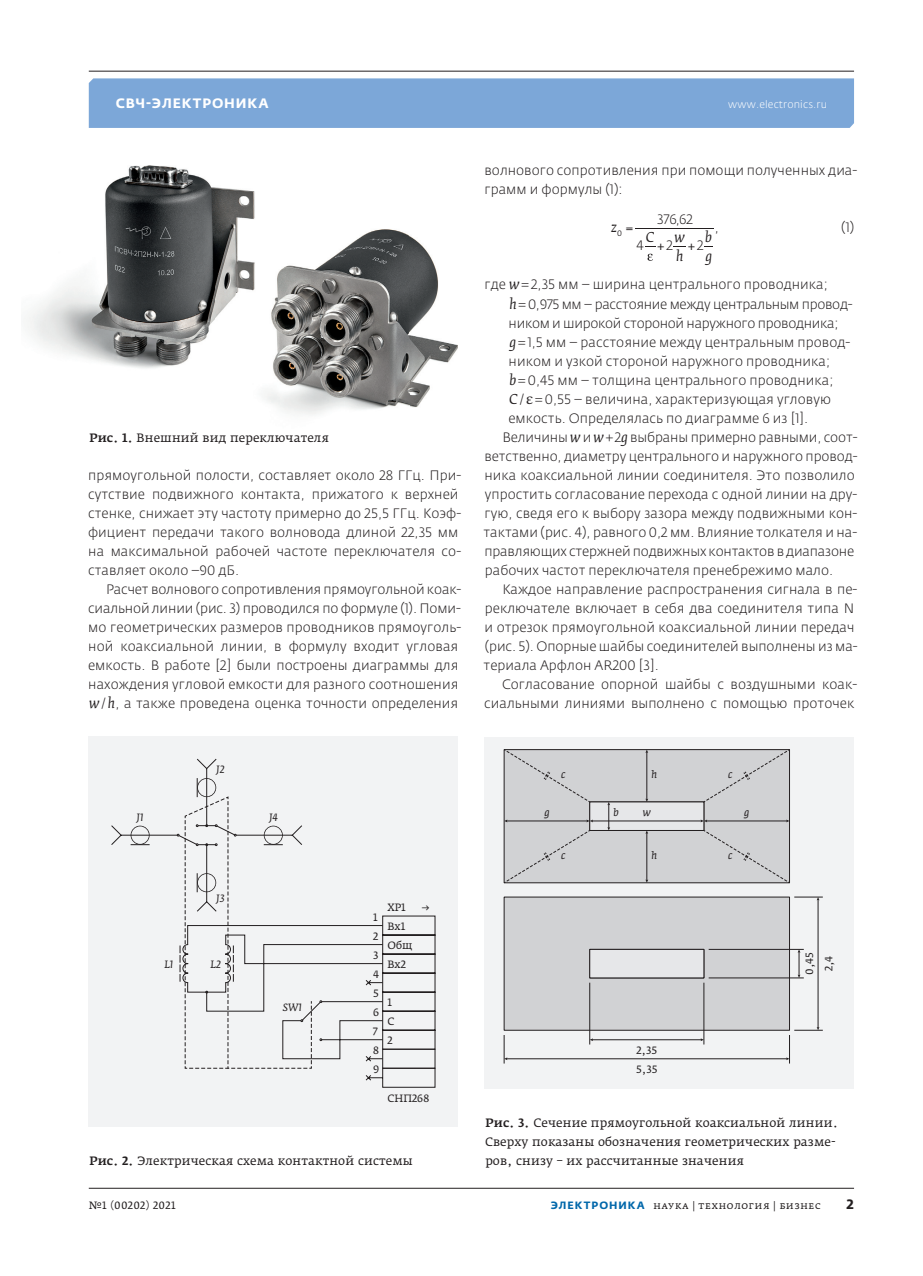
<style>
.page{position:relative;width:923px;height:1276px;background:#fff}
.page>*{position:absolute;margin:0;border:0;box-sizing:border-box;transform-origin:0 0}
.t1{font:300 13.5px/19px "Fedra Sans Pro";letter-spacing:.005em;color:#231f20}
.t2{font:300 13.5px "Fedra Sans Pro";letter-spacing:-.02em;color:#231f20}
.t3{font:300 13.5px "Fedra Sans Pro";letter-spacing:-.015em;color:#231f20}
.t4{font:700 13.5px "Fedra Sans Alt Pro";letter-spacing:.06em;color:#fff}
.t5{font:italic 13.5px/18.5px "Fedra Serif B Pro";color:#231f20}
.t6{font:700 13.5px "Fedra Sans Pro";color:#231f20}
.t7{font:12px/19px "Fedra Serif A Pro";letter-spacing:.005em;color:#231f20}
.t8{font:10.5px/19px "Fedra Serif A Pro";color:#231f20}
.t9{font:10.5px "Fedra Serif A Pro";letter-spacing:.025em;color:#231f20}
.t10{font:italic 10.5px "Fedra Serif A Pro";color:#231f20}
.t11{font:300 10.5px "Fedra Sans Pro";letter-spacing:.015em;color:#fff}
.t12{font:10.5px "Fedra Serif A Pro";letter-spacing:.035em;color:#231f20}
.s1{font-weight:500}
.s2{font-family:"Fedra Serif B Pro";font-weight:400;font-style:italic}
.s3{font-family:"Fedra Serif B Pro";font-weight:400}
.s4{font-family:"Fedra Sans Alt Pro";font-weight:700;color:#0067aa}
</style>
<div class="page">
<div style="left:89px;top:78px;width:765px;height:50px;background:#7ca7d8"></div>
<hr style="left:89px;top:71px;width:765px;height:1px;background:#231f20">
<hr style="left:89px;top:1188px;width:765px;height:1px;background:#231f20">
<hr style="left:636px;top:228px;width:78px;height:1px;background:#231f20">
<img style="left:28px;top:166px;width:430px;height:249px">
<div style="left:89px;top:736px;width:369px;height:390px;background:#f2f3f4"></div>
<svg style="left:111px;top:759px;width:325px;height:329px"></svg>
<div style="left:485px;top:736px;width:369px;height:352px;background:#f2f3f4"></div>
<svg style="left:503px;top:896px;width:320px;height:167px"></svg>
<svg style="left:503px;top:749px;width:287px;height:134px;background:#cacbcd"></svg>
<svg style="left:645px;top:246px;width:11px;height:15px"></svg>
<svg style="left:673px;top:246px;width:13px;height:1px"></svg>
<p class="t4" style="left:116px;top:95px;width:154px">СВЧ-ЭЛЕКТРОНИКА</p>
<p class="t11" style="left:728px;top:98px;width:100px">www.electronics.ru</p>
<p class="t7" style="left:89px;top:428px;width:241px"><span class="s1">Рис. 1.</span> Внешний вид переключателя</p>
<p class="t1" style="left:88px;top:465px;width:375px">прямоугольной полости, составляет около 28 ГГц. При&shy;сутствие подвижного контакта, прижатого к верхней стенке, снижает эту частоту примерно до 25,5 ГГц. Коэф&shy;фициент передачи такого волновода длиной 22,35 мм на максимальной рабочей частоте переключателя со&shy;ставляет около –90 дБ.</p>
<p class="t1" style="left:88px;top:579px;width:375px;text-indent:18px">Расчет волнового сопротивления прямоугольной коак&shy;сиальной линии (рис. 3) проводился по формуле (1). Поми&shy;мо геометрических размеров проводников прямоуголь&shy;ной коаксиальной линии, в формулу входит угловая емкость. В работе [2] были построены диаграммы для нахождения угловой емкости для разного соотношения <span class="s2">w</span> / <span class="s2">h</span>, а также проведена оценка точности определения</p>
<p class="t10" style="left:216px;top:763px;width:10px">J2</p>
<p class="t10" style="left:137px;top:810px;width:8px">J1</p>
<p class="t10" style="left:269px;top:810px;width:10px">J4</p>
<p class="t1" style="left:484px;top:161px;width:374px">волнового сопротивления при помощи полученных диа&shy;грамм и формулы (1):</p>
<p class="t5" style="left:611px;top:218px;width:12px">z<sub>0</sub></p>
<p class="t1" style="left:657px;top:209px;width:37px">376,62</p>
<p class="t1" style="left:666px;top:236px;width:8px">2</p>
<p class="t5" style="left:674px;top:228px;width:12px">w h</p>
<p class="t1" style="left:697px;top:236px;width:8px">2</p>
<p class="t5" style="left:705px;top:228px;width:9px">b g</p>
<p class="t1" style="left:714px;top:218px;width:6px">,</p>
<p class="t1" style="left:841px;top:218px;width:15px">(1)</p>
<p class="t1" style="left:484px;top:275px;width:345px">где <span class="s2">w</span> = 2,35 мм – ширина центрального проводника;</p>
<p class="t2" style="left:509px;top:295px;width:345px"><span class="s2">h</span> = 0,975 мм – расстояние между центральным провод-</p>
<p class="t2" style="left:508px;top:314px;width:331px">ником и широкой стороной наружного проводника;</p>
<p class="t1" style="left:509px;top:332px;width:342px"><span class="s2">g</span> = 1,5 мм – расстояние между центральным провод-</p>
<p class="t1" style="left:508px;top:351px;width:323px">ником и узкой стороной наружного проводника;</p>
<p class="t1" style="left:509px;top:370px;width:325px"><span class="s2">b</span> = 0,45 мм – толщина центрального проводника;</p>
<p class="t1" style="left:509px;top:389px;width:323px"><span class="s2">C</span> / <span class="s3">ε</span> = 0,55 – величина, характеризующая угловую</p>
<p class="t1" style="left:508px;top:408px;width:301px">емкость. Определялась по диаграмме 6 из [1].</p>
<p class="t1" style="left:502px;top:427px;width:357px">Величины <span class="s2">w</span> и <span class="s2">w</span> + 2<span class="s2">g</span> выбраны примерно равными, соот-</p>
<p class="t1" style="left:484px;top:446px;width:374px">ветственно, диаметру центрального и наружного провод-</p>
<p class="t1" style="left:484px;top:465px;width:372px">ника коаксиальной линии соединителя. Это позволило</p>
<p class="t1" style="left:485px;top:484px;width:374px">упростить согласование перехода с одной линии на дру-</p>
<p class="t1" style="left:484px;top:503px;width:374px">гую, сведя его к выбору зазора между подвижными кон-</p>
<p class="t1" style="left:483px;top:522px;width:375px">тактами (рис. 4), равного 0,2 мм. Влияние толкателя и на-</p>
<p class="t3" style="left:484px;top:543px;width:371px">правляющих стержней подвижных контактов в диапазоне</p>
<p class="t1" style="left:485px;top:560px;width:350px">рабочих частот переключателя пренебрежимо мало.</p>
<p class="t1" style="left:502px;top:579px;width:356px">Каждое направление распространения сигнала в пе-</p>
<p class="t1" style="left:485px;top:599px;width:371px">реключателе включает в себя два соединителя типа N</p>
<p class="t1" style="left:484px;top:618px;width:371px">и отрезок прямоугольной коаксиальной линии передач</p>
<p class="t1" style="left:485px;top:637px;width:374px">(рис. 5). Опорные шайбы соединителей выполнены из ма-</p>
<p class="t1" style="left:483px;top:656px;width:177px">териала Арфлон AR200 [3].</p>
<p class="t1" style="left:502px;top:675px;width:357px">Согласование опорной шайбы с воздушными коак-</p>
<p class="t1" style="left:484px;top:694px;width:372px">сиальными линиями выполнено с помощью проточек</p>
<p class="t5" style="left:645px;top:228px;width:10px">C</p>
<p class="t1" style="left:636px;top:236px;width:9px">4</p>
<p class="t10" style="left:651px;top:767px;width:7px">h</p>
<p class="t10" style="left:561px;top:767px;width:6px">c</p>
<p class="t10" style="left:728px;top:767px;width:6px">c</p>
<p class="t10" style="left:613px;top:805px;width:7px">b</p>
<p class="t10" style="left:643px;top:805px;width:10px">w</p>
<p class="t10" style="left:544px;top:805px;width:7px">g</p>
<p class="t10" style="left:744px;top:805px;width:7px">g</p>
<p class="t10" style="left:651px;top:848px;width:7px">h</p>
<p class="t10" style="left:561px;top:848px;width:6px">c</p>
<p class="t10" style="left:728px;top:848px;width:6px">c</p>
<p class="t10" style="left:216px;top:891px;width:10px">J3</p>
<p class="t10" style="left:164px;top:958px;width:10px">L1</p>
<p class="t10" style="left:211px;top:958px;width:12px">L2</p>
<p class="t10" style="left:283px;top:1000px;width:21px">SW1</p>
<p class="t8" style="left:387px;top:898px;width:20px">ХР1</p>
<p class="t8" style="left:421px;top:898px;width:10px">→</p>
<p class="t8" style="left:373px;top:908px;width:6px">1</p>
<p class="t8" style="left:387px;top:917px;width:19px">Вx1</p>
<p class="t8" style="left:387px;top:955px;width:20px">Вx2</p>
<p class="t8" style="left:387px;top:993px;width:6px">1</p>
<p class="t8" style="left:387px;top:1031px;width:7px">2</p>
<p class="t8" style="left:373px;top:927px;width:7px">2</p>
<p class="t8" style="left:387px;top:936px;width:26px">Общ</p>
<p class="t8" style="left:373px;top:946px;width:7px">3</p>
<p class="t8" style="left:373px;top:965px;width:7px">4</p>
<p class="t8" style="left:373px;top:984px;width:7px">5</p>
<p class="t8" style="left:373px;top:1003px;width:8px">6</p>
<p class="t8" style="left:387px;top:1012px;width:9px">С</p>
<p class="t8" style="left:373px;top:1022px;width:6px">7</p>
<p class="t8" style="left:373px;top:1041px;width:8px">8<br>9</p>
<p class="t8" style="left:636px;top:1041px;width:22px">2,35</p>
<p class="t8" style="left:636px;top:1060px;width:23px">5,35</p>
<p class="t8" style="left:387px;top:1088px;width:43px">СНП268</p>
<p class="t8" style="left:801px;top:975px;width:24px;text-align:center;rotate:-90deg">0,45<br>2,4</p>
<p class="t7" style="left:89px;top:1151px;width:325px"><span class="s1">Рис. 2.</span> Электрическая схема контактной системы</p>
<p class="t7" style="left:485px;top:1113px;width:354px"><span class="s1">Рис. 3.</span> Сечение прямоугольной коаксиальной линии.<br>Сверху показаны обозначения геометрических разме&shy;ров, снизу – их рассчитанные значения</p>
<p class="t12" style="left:89px;top:1198px;width:89px">№1 (00202) 2021</p>
<p class="t9" style="left:551px;top:1198px;width:272px"><span class="s4">ЭЛЕКТРОНИКА</span> наука | технология | бизнес</p>
<p class="t6" style="left:846px;top:1195px;width:9px">2</p>
</div>
